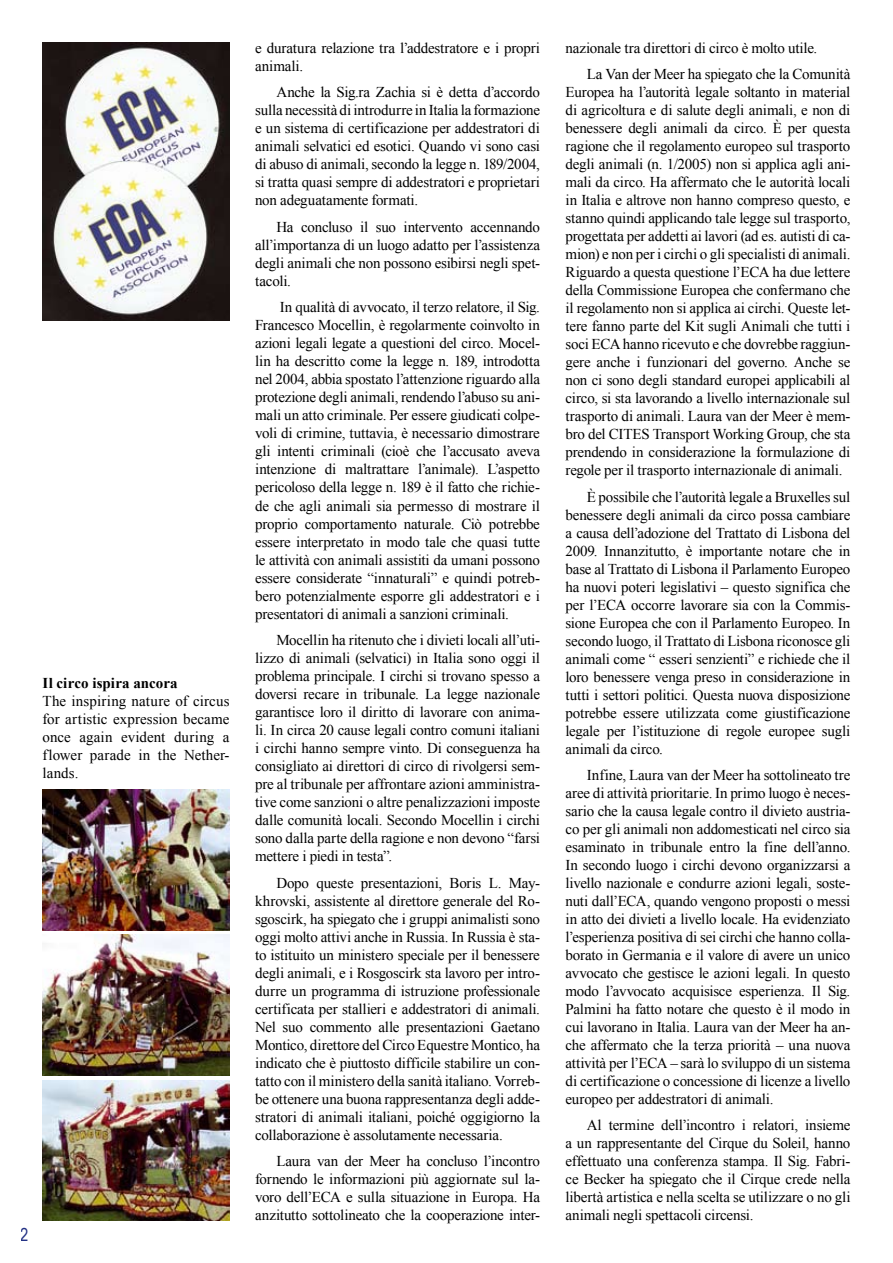
<style>
.page{position:relative;width:893px;height:1263px;background:#fff}
.page>*{position:absolute;margin:0;border:0;box-sizing:border-box;transform-origin:0 0}
.t1{font:18px "Arial Narrow";color:#243285}
.t2{font:15px/18px "Times New Roman";letter-spacing:-.01em;color:#000;text-align:justify}
.t3{font:700 15px "Times New Roman";letter-spacing:.005em;color:#000}
</style>
<div class="page">
<img style="left:43px;top:43px;width:187px;height:278px">
<img style="left:43px;top:790px;width:187px;height:140px">
<img style="left:43px;top:935px;width:187px;height:140px">
<img style="left:43px;top:1080px;width:187px;height:140px">
<p class="t3" style="left:43px;top:673px;width:137px">Il circo ispira ancora</p>
<p class="t2" style="left:43px;top:692px;width:189px">The inspiring nature of circus for artistic expression became once again evident during a flower parade in the Nether&shy;lands.</p>
<p class="t1" style="left:21px;top:1221px;width:10px">2</p>
<p class="t2" style="left:255px;top:39px;width:286px">e duratura relazione tra l’addestratore e i propri animali.</p>
<p class="t2" style="left:255px;top:83px;width:286px;text-indent:21px">Anche la Sig.ra Zachia si è detta d’accordo sulla necessità di introdurre in Italia la formazione e un sistema di certificazione per addestratori di animali selvatici ed esotici. Quando vi sono casi di abuso di animali, secondo la legge n. 189/2004, si tratta quasi sempre di addestratori e proprietari non adeguatamente formati.</p>
<p class="t2" style="left:255px;top:218px;width:286px;text-indent:21px">Ha concluso il suo intervento accennando all’importanza di un luogo adatto per l’assistenza degli animali che non possono esibirsi negli spet&shy;tacoli.</p>
<p class="t2" style="left:255px;top:298px;width:286px;text-indent:25px">In qualità di avvocato, il terzo relatore, il Sig.<br>Francesco Mocellin, è regolarmente coinvolto in azioni legali legate a questioni del circo. Mocel&shy;lin ha descritto come la legge n. 189, introdotta nel 2004, abbia spostato l’attenzione riguardo alla protezione degli animali, rendendo l’abuso su ani&shy;mali un atto criminale. Per essere giudicati colpe&shy;voli di crimine, tuttavia, è necessario dimostrare gli intenti criminali (cioè che l’accusato aveva intenzione di maltrattare l’animale). L’aspetto pericoloso della legge n. 189 è il fatto che richie&shy;de che agli animali sia permesso di mostrare il proprio comportamento naturale. Ciò potrebbe essere interpretato in modo tale che quasi tutte le attività con animali assistiti da umani possono essere considerate “innaturali” e quindi potreb&shy;bero potenzialmente esporre gli addestratori e i presentatori di animali a sanzioni criminali.</p>
<p class="t2" style="left:255px;top:631px;width:286px;text-indent:21px">Mocellin ha ritenuto che i divieti locali all’uti&shy;lizzo di animali (selvatici) in Italia sono oggi il problema principale. I circhi si trovano spesso a doversi recare in tribunale. La legge nazionale garantisce loro il diritto di lavorare con anima&shy;li. In circa 20 cause legali contro comuni italiani i circhi hanno sempre vinto. Di conseguenza ha consigliato ai direttori di circo di rivolgersi sem&shy;pre al tribunale per affrontare azioni amministra&shy;tive come sanzioni o altre penalizzazioni imposte dalle comunità locali. Secondo Mocellin i circhi sono dalla parte della ragione e non devono “farsi mettere i piedi in testa”.</p>
<p class="t2" style="left:255px;top:873px;width:286px;text-indent:21px">Dopo queste presentazioni, Boris L. May&shy;khrovski, assistente al direttore generale del Ro&shy;sgoscirk, ha spiegato che i gruppi animalisti sono oggi molto attivi anche in Russia. In Russia è sta&shy;to istituito un ministero speciale per il benessere degli animali, e i Rosgoscirk sta lavoro per intro&shy;durre un programma di istruzione professionale certificata per stallieri e addestratori di animali.<br>Nel suo commento alle presentazioni Gaetano Montico, direttore del Circo Equestre Montico, ha indicato che è piuttosto difficile stabilire un con&shy;tatto con il ministero della sanità italiano. Vorreb&shy;be ottenere una buona rappresentanza degli adde&shy;stratori di animali italiani, poiché oggigiorno la collaborazione è assolutamente necessaria.</p>
<p class="t2" style="left:255px;top:1152px;width:286px;text-indent:21px">Laura van der Meer ha concluso l’incontro fornendo le informazioni più aggiornate sul la&shy;voro dell’ECA e sulla situazione in Europa. Ha anzitutto sottolineato che la cooperazione inter-</p>
<p class="t2" style="left:587px;top:34px;width:265px;line-height:26.5px;text-indent:-21px">nazionale tra direttori di circo è molto utile.<br>La Van der Meer ha spiegato che la Comunità</p>
<p class="t2" style="left:566px;top:83px;width:286px">Europea ha l’autorità legale soltanto in material di agricoltura e di salute degli animali, e non di benessere degli animali da circo. È per questa ragione che il regolamento europeo sul trasporto degli animali (n. 1/2005) non si applica agli ani&shy;mali da circo. Ha affermato che le autorità locali in Italia e altrove non hanno compreso questo, e stanno quindi applicando tale legge sul trasporto, progettata per addetti ai lavori (ad es. autisti di ca&shy;mion) e non per i circhi o gli specialisti di animali.<br>Riguardo a questa questione l’ECA ha due lettere della Commissione Europea che confermano che il regolamento non si applica ai circhi. Queste let&shy;tere fanno parte del Kit sugli Animali che tutti i soci ECA hanno ricevuto e che dovrebbe raggiun&shy;gere anche i funzionari del governo. Anche se non ci sono degli standard europei applicabili al circo, si sta lavorando a livello internazionale sul trasporto di animali. Laura van der Meer è mem&shy;bro del CITES Transport Working Group, che sta prendendo in considerazione la formulazione di regole per il trasporto internazionale di animali.</p>
<p class="t2" style="left:566px;top:488px;width:286px;text-indent:21px">È possibile che l’autorità legale a Bruxelles sul benessere degli animali da circo possa cambiare a causa dell’adozione del Trattato di Lisbona del 2009. Innanzitutto, è importante notare che in base al Trattato di Lisbona il Parlamento Europeo ha nuovi poteri legislativi – questo significa che per l’ECA occorre lavorare sia con la Commis&shy;sione Europea che con il Parlamento Europeo. In secondo luogo, il Trattato di Lisbona riconosce gli animali come “ esseri senzienti” e richiede che il loro benessere venga preso in considerazione in tutti i settori politici. Questa nuova disposizione potrebbe essere utilizzata come giustificazione legale per l’istituzione di regole europee sugli animali da circo.</p>
<p class="t2" style="left:566px;top:766px;width:286px;text-indent:21px">Infine, Laura van der Meer ha sottolineato tre aree di attività prioritarie. In primo luogo è neces&shy;sario che la causa legale contro il divieto austria&shy;co per gli animali non addomesticati nel circo sia esaminato in tribunale entro la fine dell’anno.<br>In secondo luogo i circhi devono organizzarsi a livello nazionale e condurre azioni legali, soste&shy;nuti dall’ECA, quando vengono proposti o messi in atto dei divieti a livello locale. Ha evidenziato l’esperienza positiva di sei circhi che hanno colla&shy;borato in Germania e il valore di avere un unico avvocato che gestisce le azioni legali. In questo modo l’avvocato acquisisce esperienza. Il Sig.<br>Palmini ha fatto notare che questo è il modo in cui lavorano in Italia. Laura van der Meer ha an&shy;che affermato che la terza priorità – una nuova attività per l’ECA – sarà lo sviluppo di un sistema di certificazione o concessione di licenze a livello europeo per addestratori di animali.</p>
<p class="t2" style="left:566px;top:1116px;width:286px;text-indent:21px">Al termine dell’incontro i relatori, insieme a un rappresentante del Cirque du Soleil, hanno effettuato una conferenza stampa. Il Sig. Fabri&shy;ce Becker ha spiegato che il Cirque crede nella libertà artistica e nella scelta se utilizzare o no gli animali negli spettacoli circensi.</p>
</div>
